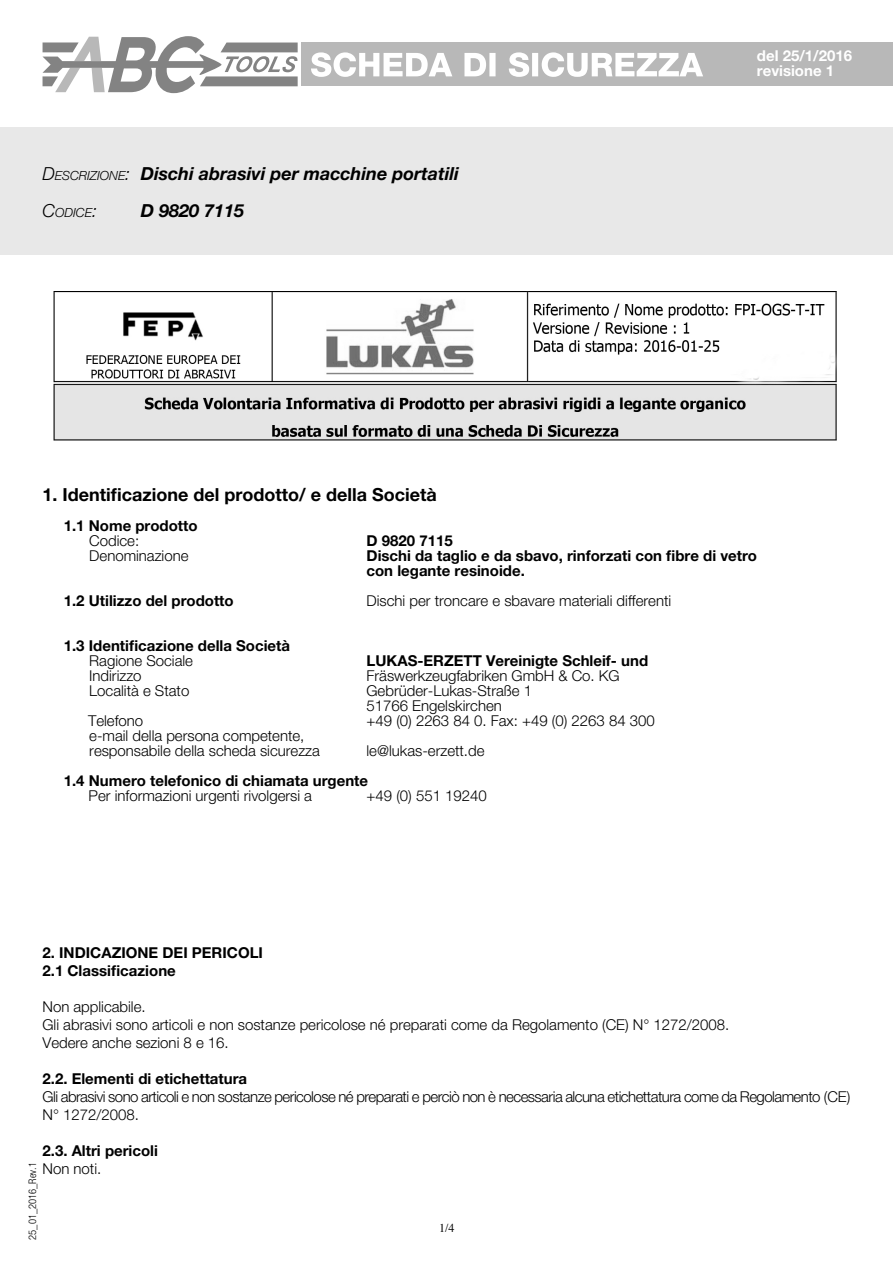
<style>
.page{position:relative;width:893px;height:1263px;background:#fff}
.page>*{position:absolute;margin:0;border:0;box-sizing:border-box;transform-origin:0 0}
.t1{font:italic 700 18px/37.5px "Helvetica Amos";color:#000}
.t2{font:700 18px "Helvetica Amos";color:#000}
.t3{font:300 15px "Helvetica Amos";color:#000}
.t4{font:700 15px "Helvetica Amos";color:#000}
.t5{font:300 15px/18px "Helvetica Amos";letter-spacing:-.035em;color:#000}
.t6{font:700 15px "Helvetica Amos";color:#fff}
.t7{font:italic 300 12.6px "Helvetica Amos";color:#000}
.t8{font:12px "Times";color:#000}
.t9{font:300 10.5px "Helvetica Amos Cond";color:#000}
.s1{font-weight:300}
.s2{font-weight:300;font-size:12.6px}
.s3{font-size:18px}
</style>
<div class="page">
<svg style="left:43px;top:36px;width:255px;height:57px"></svg>
<div style="left:301px;top:43px;width:592px;height:43px;background:#b8b8b8"></div>
<div style="left:0;top:128px;width:893px;height:127px;background:#e8e8e8"></div>
<img style="left:53px;top:291px;width:784px;height:150px">
<svg style="left:311px;top:52px;width:392px;height:25px"></svg>
<p class="t1" style="left:43px;top:155px;width:418px"><span class="s1">D</span><span class="s2">ESCRIZIONE</span><span class="s1">:</span> Dischi abrasivi per macchine portatili</p>
<p class="t7" style="left:43px;top:206px;width:56px"><span class="s3">C</span>ODICE<span class="s3">:</span></p>
<p class="t1" style="left:141px;top:192px;width:105px">D 9820 7115</p>
<p class="t1" style="left:141px;top:155px;width:120px">X<br>X XXXX XXXX</p>
<p class="t6" style="left:757px;top:47px;width:97px">del 25/1/2016</p>
<p class="t6" style="left:757px;top:62px;width:79px">revisione 1</p>
<p class="t2" style="left:43px;top:484px;width:396px">1. Identificazione del prodotto/ e della Società</p>
<p class="t4" style="left:64px;top:517px;width:135px">1.1 Nome prodotto</p>
<p class="t3" style="left:89px;top:532px;width:51px">Codice:</p>
<p class="t4" style="left:367px;top:532px;width:88px">D 9820 7115</p>
<p class="t3" style="left:89px;top:547px;width:101px">Denominazione</p>
<p class="t4" style="left:367px;top:547px;width:392px">Dischi da taglio e da sbavo, rinforzati con fibre di vetro</p>
<p class="t4" style="left:367px;top:562px;width:160px">con legante resinoide.</p>
<p class="t4" style="left:64px;top:592px;width:171px">1.2 Utilizzo del prodotto</p>
<p class="t3" style="left:367px;top:592px;width:306px">Dischi per troncare e sbavare materiali differenti</p>
<p class="t4" style="left:64px;top:637px;width:228px">1.3 Identificazione della Società</p>
<p class="t3" style="left:89px;top:652px;width:105px">Ragione Sociale</p>
<p class="t4" style="left:367px;top:652px;width:283px">LUKAS-ERZETT Vereinigte Schleif- und</p>
<p class="t3" style="left:89px;top:667px;width:54px">Indirizzo</p>
<p class="t3" style="left:367px;top:667px;width:255px">Fräswerkzeugfabriken GmbH &amp; Co. KG</p>
<p class="t3" style="left:89px;top:682px;width:102px">Località e Stato</p>
<p class="t3" style="left:367px;top:682px;width:167px">Gebrüder-Lukas-Straße 1</p>
<p class="t3" style="left:367px;top:697px;width:137px">51766 Engelskirchen</p>
<p class="t3" style="left:88px;top:712px;width:57px">Telefono</p>
<p class="t3" style="left:367px;top:712px;width:290px">+49 (0) 2263 84 0. Fax: +49 (0) 2263 84 300</p>
<p class="t3" style="left:89px;top:727px;width:217px">e-mail della persona competente,</p>
<p class="t3" style="left:89px;top:742px;width:232px">responsabile della scheda sicurezza</p>
<p class="t3" style="left:367px;top:742px;width:119px">le@lukas-erzett.de</p>
<p class="t4" style="left:64px;top:772px;width:306px">1.4 Numero telefonico di chiamata urgente</p>
<p class="t3" style="left:89px;top:787px;width:225px">Per informazioni urgenti rivolgersi a</p>
<p class="t3" style="left:367px;top:787px;width:122px">+49 (0) 551 19240</p>
<p class="t4" style="left:43px;top:944px;width:222px">2. INDICAZIONE DEI PERICOLI</p>
<p class="t4" style="left:43px;top:962px;width:135px">2.1 Classificazione</p>
<p class="t3" style="left:43px;top:998px;width:105px">Non applicabile.</p>
<p class="t3" style="left:43px;top:1016px;width:688px">Gli abrasivi sono articoli e non sostanze pericolose né preparati come da Regolamento (CE) N° 1272/2008.</p>
<p class="t3" style="left:43px;top:1034px;width:188px">Vedere anche sezioni 8 e 16.</p>
<p class="t4" style="left:43px;top:1070px;width:206px">2.2. Elementi di etichettatura</p>
<p class="t5" style="left:43px;top:1088px;width:809px">Gli abrasivi sono articoli e non sostanze pericolose né preparati e perciò non è necessaria alcuna etichettatura come da Regolamento (CE)<br>N° 1272/2008.</p>
<p class="t4" style="left:43px;top:1142px;width:117px">2.3. Altri pericoli</p>
<p class="t3" style="left:43px;top:1160px;width:60px">Non noti.</p>
<p class="t9" style="left:26px;top:1239px;width:79px;rotate:-90deg">25_01_2016_Rev.1</p>
<p class="t8" style="left:439px;top:1217px;width:17px">1/4</p>
</div>
